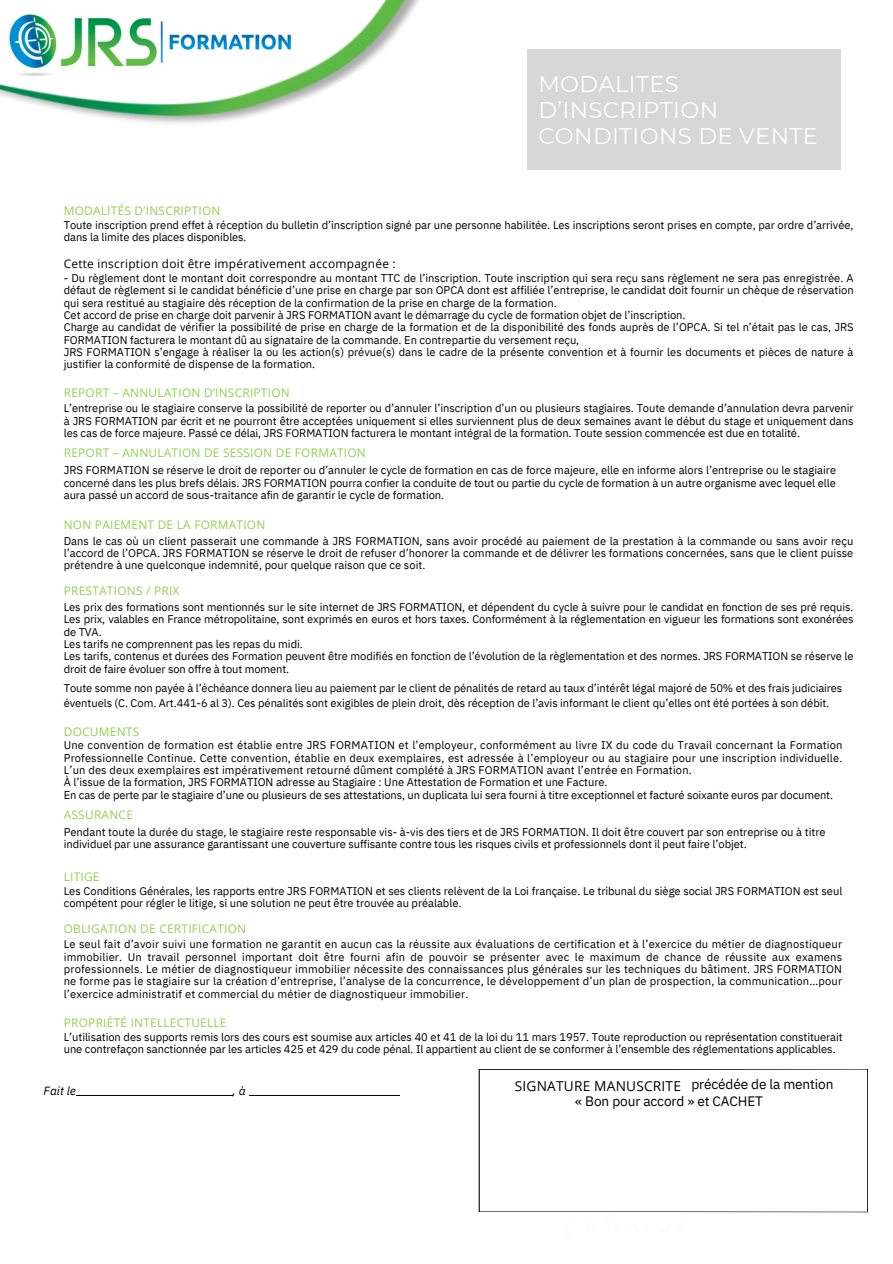
<style>
.page{position:relative;width:893px;height:1264px;background:#fff}
.page>*{position:absolute;margin:0;border:0;box-sizing:border-box;transform-origin:0 0}
.t1{font:22.65px/25.8px "Montserrat";letter-spacing:.015em;color:#fff}
.t2{font:13.65px "IBM Plex Sans";letter-spacing:-.01em;color:#000}
.t3{font:13.65px "Open Sans";letter-spacing:.015em;color:#000}
.t4{font:11.85px "Open Sans";letter-spacing:.02em;color:#92d050}
.t5{font:11.85px "Open Sans";letter-spacing:.02em;color:#000}
.t6{font:italic 11.85px "IBM Plex Sans";color:#000}
.t7{font:11.1px/12.3px "IBM Plex Sans";letter-spacing:-.005em;color:#000;text-align:justify}
.s1{font-style:italic}
</style>
<div class="page">
<hr style="left:76px;top:1094px;width:156px;height:1px;background:#000">
<hr style="left:249px;top:1094px;width:150px;height:1px;background:#000">
<div style="left:527px;top:49px;width:314px;height:121px;background:#d7d7d7"></div>
<svg style="left:478px;top:1069px;width:390px;height:143px"></svg>
<img style="left:0;top:0;width:419px;height:124px">
<p class="t1" style="left:538px;top:71px;width:281px">MODALITES<br>D’INSCRIPTION<br>CONDITIONS DE VENTE</p>
<p class="t4" style="left:64px;top:202px;width:158px">MODALITÉS D’INSCRIPTION</p>
<p class="t7" style="left:64px;top:218px;width:791px">Toute inscription prend effet à réception du bulletin d’inscription signé par une personne habilitée. Les inscriptions seront prises en compte, par ordre d’arrivée, dans la limite des places disponibles<span class="s1">.</span></p>
<p class="t5" style="left:64px;top:255px;width:333px">Cette inscription doit être impérativement accompagnée :</p>
<p class="t7" style="left:64px;top:271px;width:791px">- Du règlement dont le montant doit correspondre au montant TTC de l’inscription. Toute inscription qui sera reçu sans règlement ne sera pas enregistrée. A défaut de règlement si le candidat bénéficie d’une prise en charge par son OPCA dont est affiliée l’entreprise, le candidat doit fournir un chèque de réservation qui sera restitué au stagiaire dès réception de la confirmation de la prise en charge de la formation.</p>
<p class="t7" style="left:64px;top:308px;width:623px">Cet accord de prise en charge doit parvenir à JRS FORMATION avant le démarrage du cycle de formation objet de l’inscription.</p>
<p class="t7" style="left:64px;top:321px;width:791px">Charge au candidat de vérifier la possibilité de prise en charge de la formation et de la disponibilité des fonds auprès de l’OPCA. Si tel n’était pas le cas, JRS<br>FORMATION facturera le montant dû au signataire de la commande. En contrepartie du versement reçu,</p>
<p class="t7" style="left:64px;top:346px;width:791px">JRS FORMATION s’engage à réaliser la ou les action(s) prévue(s) dans le cadre de la présente convention et à fournir les documents et pièces de nature à justifier la conformité de dispense de la formation.</p>
<p class="t4" style="left:64px;top:384px;width:227px">REPORT – ANNULATION D’INSCRIPTION</p>
<p class="t7" style="left:64px;top:402px;width:791px">L’entreprise ou le stagiaire conserve la possibilité de reporter ou d’annuler l’inscription d’un ou plusieurs stagiaires. Toute demande d’annulation devra parvenir à JRS FORMATION par écrit et ne pourront être acceptées uniquement si elles surviennent plus de deux semaines avant le début du stage et uniquement dans les cas de force majeure. Passé ce délai, JRS FORMATION facturera le montant intégral de la formation. Toute session commencée est due en totalité.</p>
<p class="t4" style="left:64px;top:445px;width:303px">REPORT – ANNULATION DE SESSION DE FORMATION</p>
<p class="t7" style="left:64px;top:464px;width:773px">JRS FORMATION se réserve le droit de reporter ou d’annuler le cycle de formation en cas de force majeure, elle en informe alors l’entreprise ou le stagiaire</p>
<p class="t7" style="left:64px;top:476px;width:773px">concerné dans les plus brefs délais. JRS FORMATION pourra confier la conduite de tout ou partie du cycle de formation à un autre organisme avec lequel elle</p>
<p class="t7" style="left:64px;top:489px;width:382px">aura passé un accord de sous-traitance afin de garantir le cycle de formation.</p>
<p class="t4" style="left:64px;top:516px;width:203px">NON PAIEMENT DE LA FORMATION</p>
<p class="t7" style="left:64px;top:534px;width:791px">Dans le cas où un client passerait une commande à JRS FORMATION, sans avoir procédé au paiement de la prestation à la commande ou sans avoir reçu l’accord de l’OPCA. JRS FORMATION se réserve le droit de refuser d’honorer la commande et de délivrer les formations concernées, sans que le client puisse prétendre à une quelconque indemnité, pour quelque raison que ce soit.</p>
<p class="t4" style="left:64px;top:582px;width:117px">PRESTATIONS / PRIX</p>
<p class="t7" style="left:64px;top:600px;width:791px">Les prix des formations sont mentionnés sur le site internet de JRS FORMATION, et dépendent du cycle à suivre pour le candidat en fonction de ses pré requis.<br>Les prix, valables en France métropolitaine, sont exprimés en euros et hors taxes. Conformément à la réglementation en vigueur les formations sont exonérées de TVA.</p>
<p class="t7" style="left:64px;top:637px;width:240px">Les tarifs ne comprennent pas les repas du midi.</p>
<p class="t7" style="left:64px;top:650px;width:791px">Les tarifs, contenus et durées des Formation peuvent être modifiés en fonction de l’évolution de la règlementation et des normes. JRS FORMATION se réserve le droit de faire évoluer son offre à tout moment.</p>
<p class="t7" style="left:64px;top:681px;width:780px">Toute somme non payée à l’échéance donnera lieu au paiement par le client de pénalités de retard au taux d’intérêt légal majoré de 50% et des frais judiciaires</p>
<p class="t7" style="left:64px;top:697px;width:767px">éventuels (C. Com. Art.441-6 al 3). Ces pénalités sont exigibles de plein droit, dès réception de l’avis informant le client qu’elles ont été portées à son débit.</p>
<p class="t4" style="left:64px;top:723px;width:77px">DOCUMENTS</p>
<p class="t7" style="left:64px;top:739px;width:780px">Une convention de formation est établie entre JRS FORMATION et l’employeur, conformément au livre IX du code du Travail concernant la Formation Professionnelle Continue. Cette convention, établie en deux exemplaires, est adressée à l’employeur ou au stagiaire pour une inscription individuelle.<br>L’un des deux exemplaires est impérativement retourné dûment complété à JRS FORMATION avant l’entrée en Formation.</p>
<p class="t7" style="left:64px;top:776px;width:545px">À l’issue de la formation, JRS FORMATION adresse au Stagiaire : Une Attestation de Formation et une Facture.</p>
<p class="t7" style="left:64px;top:788px;width:770px">En cas de perte par le stagiaire d’une ou plusieurs de ses attestations, un duplicata lui sera fourni à titre exceptionnel et facturé soixante euros par document.</p>
<p class="t4" style="left:64px;top:806px;width:71px">ASSURANCE</p>
<p class="t7" style="left:64px;top:825px;width:763px">Pendant toute la durée du stage, le stagiaire reste responsable vis- à-vis des tiers et de JRS FORMATION. Il doit être couvert par son entreprise ou à titre</p>
<p class="t7" style="left:64px;top:838px;width:684px">individuel par une assurance garantissant une couverture suffisante contre tous les risques civils et professionnels dont il peut faire l’objet.</p>
<p class="t4" style="left:64px;top:868px;width:37px">LITIGE</p>
<p class="t7" style="left:64px;top:884px;width:780px">Les Conditions Générales, les rapports entre JRS FORMATION et ses clients relèvent de la Loi française. Le tribunal du siège social JRS FORMATION est seul compétent pour régler le litige, si une solution ne peut être trouvée au préalable.</p>
<p class="t4" style="left:64px;top:919px;width:184px">OBLIGATION DE CERTIFICATION</p>
<p class="t7" style="left:64px;top:938px;width:779px">Le seul fait d’avoir suivi une formation ne garantit en aucun cas la réussite aux évaluations de certification et à l’exercice du métier de diagnostiqueur immobilier. Un travail personnel important doit être fourni afin de pouvoir se présenter avec le maximum de chance de réussite aux examens professionnels. Le métier de diagnostiqueur immobilier nécessite des connaissances plus générales sur les techniques du bâtiment. JRS FORMATION ne forme pas le stagiaire sur la création d’entreprise, l’analyse de la concurrence, le développement d’un plan de prospection, la communication…pour l’exercice administratif et commercial du métier de diagnostiqueur immobilier.</p>
<p class="t4" style="left:64px;top:1014px;width:164px">PROPRIÉTÉ INTELLECTUELLE</p>
<p class="t7" style="left:64px;top:1030px;width:780px">L’utilisation des supports remis lors des cours est soumise aux articles 40 et 41 de la loi du 11 mars 1957. Toute reproduction ou représentation constituerait une contrefaçon sanctionnée par les articles 425 et 429 du code pénal. Il appartient au client de se conformer à l’ensemble des réglementations applicables.</p>
<p class="t6" style="left:44px;top:1082px;width:34px">Fait le</p>
<p class="t6" style="left:233px;top:1082px;width:15px">, à</p>
<p class="t2" style="left:691px;top:1074px;width:144px">précédée de la mention</p>
<p class="t2" style="left:575px;top:1091px;width:189px">« Bon pour accord » et CACHET</p>
<p class="t3" style="left:515px;top:1076px;width:168px">SIGNATURE MANUSCRITE</p>
</div>
